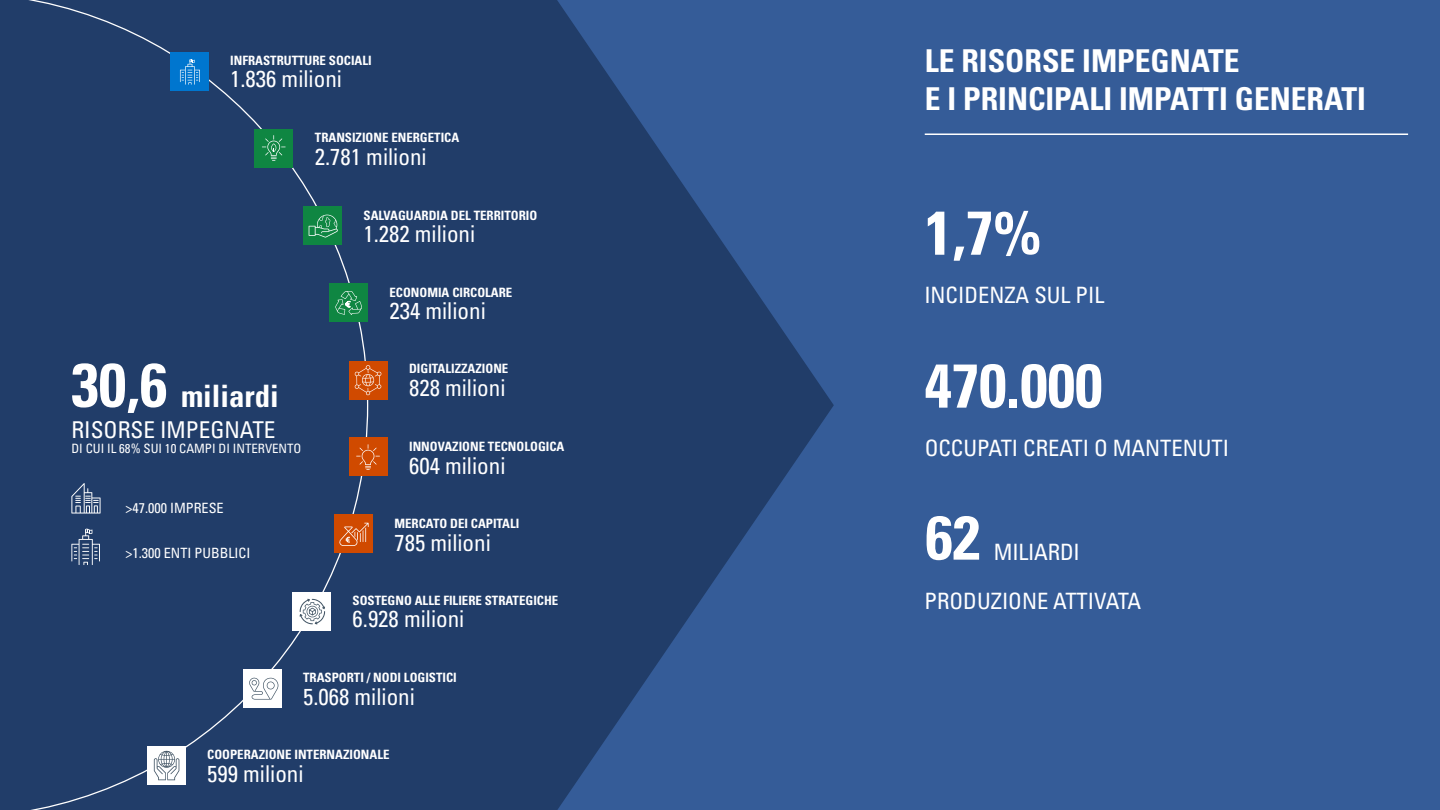
<style>
.page{position:relative;width:1440px;height:810px;background:#355c98}
.page>*{position:absolute;margin:0;border:0;box-sizing:border-box;transform-origin:0 0}
.t1{font:700 condensed 61.72px "Univers";color:#fff}
._2_h2{font:700 condensed 31.5px/37.8px "Univers";color:#fff}
.t2{font:700 condensed 30.9px "Univers";color:#fff}
.t3{font:condensed 23.17px "Univers";color:#fff}
.t4{font:condensed 22.5px/49.3px "Univers";color:#fff;text-align:center}
.t5{font:condensed 14.17px "Univers";color:#fff}
.t6{font:700 condensed 12.83px "Univers";color:#fff}
.t7{font:condensed 12.83px "Univers";color:#fff}
.s1{font-size:61.72px}
</style>
<div class="page">
<svg style="left:368px;top:0;width:466px;height:810px;fill:#213d69"></svg>
<div style="left:0;top:0;width:368px;height:810px;background:#213d69"></div>
<div style="left:349px;top:361px;width:38px;height:39px;background:#d04a00"></div>
<svg style="left:355px;top:365px;width:26px;height:30px"></svg>
<div style="left:329px;top:284px;width:39px;height:38px;background:#0f8642"></div>
<svg style="left:335px;top:291px;width:27px;height:24px"></svg>
<svg style="left:71px;top:483px;width:30px;height:31px"></svg>
<svg style="left:71px;top:528px;width:29px;height:37px"></svg>
<div style="left:170px;top:52px;width:39px;height:39px;background:#0076cf"></div>
<svg style="left:180px;top:59px;width:20px;height:26px"></svg>
<div style="left:255px;top:129px;width:38px;height:39px;background:#0f8642"></div>
<svg style="left:262px;top:135px;width:24px;height:26px"></svg>
<div style="left:303px;top:206px;width:39px;height:39px;background:#0f8642"></div>
<svg style="left:309px;top:215px;width:29px;height:23px"></svg>
<div style="left:349px;top:437px;width:38px;height:39px;background:#d04a00"></div>
<svg style="left:356px;top:444px;width:24px;height:26px"></svg>
<div style="left:334px;top:515px;width:39px;height:38px;background:#d04a00"></div>
<svg style="left:339px;top:523px;width:30px;height:23px"></svg>
<div style="left:292px;top:592px;width:39px;height:39px;background:#fff"></div>
<svg style="left:300px;top:599px;width:25px;height:25px"></svg>
<div style="left:243px;top:669px;width:39px;height:39px;background:#fff"></div>
<svg style="left:249px;top:677px;width:29px;height:23px"></svg>
<div style="left:147px;top:746px;width:39px;height:38px;background:#fff"></div>
<svg style="left:154px;top:751px;width:25px;height:29px"></svg>
<hr style="left:925px;top:133px;width:483px;height:2px;background:#fff">
<p class="t6" style="left:230px;top:53px;width:143px">INFRASTRUTTURE SOCIALI</p>
<p class="t3" style="left:230px;top:64px;width:113px">1.836 milioni</p>
<p class="t6" style="left:315px;top:130px;width:146px">TRANSIZIONE ENERGETICA</p>
<p class="t3" style="left:315px;top:142px;width:113px">2.781 milioni</p>
<p class="t6" style="left:364px;top:207px;width:175px">SALVAGUARDIA DEL TERRITORIO</p>
<p class="t3" style="left:364px;top:219px;width:113px">1.282 milioni</p>
<p class="t2" style="left:71px;top:377px;width:209px"><span class="s1">30,6</span> miliardi</p>
<p class="t3" style="left:71px;top:415px;width:206px">RISORSE IMPEGNATE</p>
<p class="t7" style="left:71px;top:440px;width:232px">DI CUI IL 68% SUI 10 CAMPI DI INTERVENTO</p>
<p class="t5" style="left:125px;top:499px;width:100px">&gt;47.000 IMPRESE</p>
<p class="t5" style="left:125px;top:544px;width:126px">&gt;1.300 ENTI PUBBLICI</p>
<p class="t6" style="left:389px;top:284px;width:124px">ECONOMIA CIRCOLARE</p>
<p class="t3" style="left:389px;top:296px;width:98px">234 milioni</p>
<p class="t6" style="left:409px;top:361px;width:101px">DIGITALIZZAZIONE</p>
<p class="t3" style="left:409px;top:373px;width:98px">828 milioni</p>
<p class="t6" style="left:409px;top:438px;width:157px">INNOVAZIONE TECNOLOGICA</p>
<p class="t3" style="left:409px;top:451px;width:98px">604 milioni</p>
<p class="t6" style="left:395px;top:515px;width:126px">MERCATO DEI CAPITALI</p>
<p class="t3" style="left:395px;top:528px;width:98px">785 milioni</p>
<p class="t6" style="left:353px;top:592px;width:207px">SOSTEGNO ALLE FILIERE STRATEGICHE</p>
<p class="t3" style="left:353px;top:605px;width:113px">6.928 milioni</p>
<p class="t6" style="left:303px;top:670px;width:155px">TRASPORTI / NODI LOGISTICI</p>
<p class="t3" style="left:303px;top:682px;width:113px">5.068 milioni</p>
<p class="t6" style="left:207px;top:747px;width:184px">COOPERAZIONE INTERNAZIONALE</p>
<p class="t3" style="left:207px;top:759px;width:98px">599 milioni</p>
<h2 class="_2_h2" style="left:925px;top:42px;width:443px">LE RISORSE IMPEGNATE<br>E I PRINCIPALI IMPATTI GENERATI</h2>
<p class="t1" style="left:925px;top:195px;width:118px">1,7%</p>
<p class="t4" style="left:924px;top:270px;width:182px">INCIDENZA SUL PIL</p>
<p class="t1" style="left:924px;top:348px;width:180px">470.000</p>
<p class="t4" style="left:925px;top:423px;width:306px">OCCUPATI CREATI O MANTENUTI</p>
<p class="t1" style="left:925px;top:500px;width:56px">62</p>
<p class="t4" style="left:924px;top:527px;width:218px">MILIARDI<br>PRODUZIONE ATTIVATA</p>
</div>
